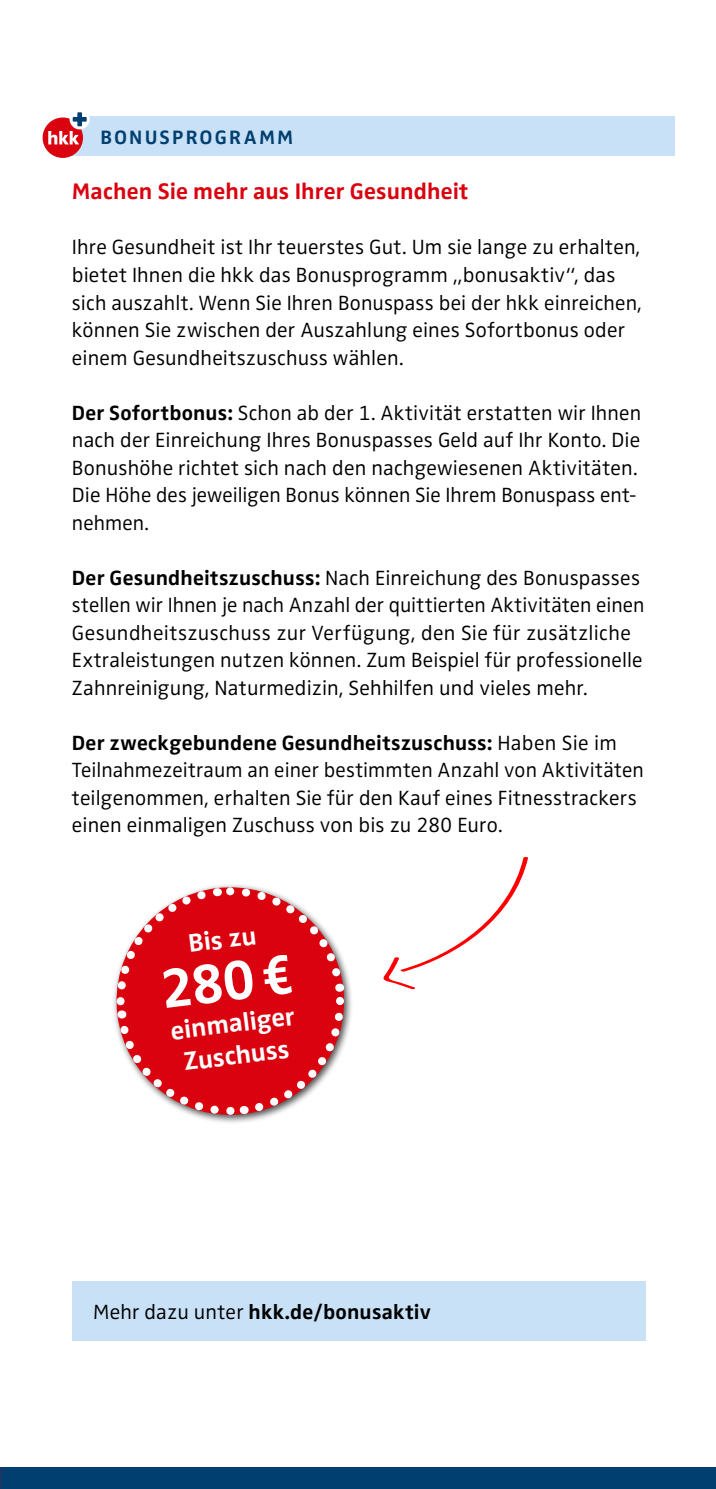
<style>
.page{position:relative;width:716px;height:1489px;background:#fff}
.page>*{position:absolute;margin:0;border:0;box-sizing:border-box;transform-origin:0 0}
.t1{font:700 56.5px "Zwo Pro";color:#fff}
.t2{font:700 26.25px/32px "Zwo Pro";color:#fff;text-align:center}
.t3{font:700 23.25px "Zwo Pro";letter-spacing:.005em;color:#da020e}
.t4{font:300 21.25px/27.5px "Zwo Pro";letter-spacing:.01em;color:#000}
.t5{font:700 21.25px "Zwo Pro";letter-spacing:.01em;color:#000}
.t6{font:700 20px "Zwo Pro";letter-spacing:.115em;color:#003f6f}
.s1{font-weight:700}
.s2{font-weight:300}
</style>
<div class="page">
<hr style="left:0;top:0;width:1px;height:1467px;background:#e9f1fb">
<img style="left:0;top:392px;width:1px;height:1075px">
<div style="left:112px;top:882px;width:241px;height:242px;background:#000;opacity:.7"></div>
<svg style="left:112px;top:882px;width:239px;height:239px"></svg>
<svg style="left:113px;top:883px;width:234px;height:235px"></svg>
<svg style="left:383px;top:857px;width:145px;height:132px"></svg>
<div style="left:71px;top:117px;width:604px;height:39px;background:#c8e1f6"></div>
<div style="left:43px;top:117px;width:40px;height:41px;background:#da020e;border-radius:50%"></div>
<div style="left:70px;top:109px;width:20px;height:20px;background:#fff;border-radius:50%"></div>
<svg style="left:48px;top:112px;width:39px;height:32px"></svg>
<div style="left:72px;top:1281px;width:573px;height:59px;background:#c8e1f6"></div>
<div style="left:0;top:1467px;width:716px;height:21px;background:#003f6f"></div>
<p class="t6" style="left:100px;top:122px;width:194px">BONUSPROGRAMM</p>
<p class="t3" style="left:72px;top:174px;width:398px">Machen Sie mehr aus Ihrer Gesundheit</p>
<p class="t4" style="left:72px;top:232px;width:571px">Ihre Gesundheit ist Ihr teuerstes Gut. Um sie lange zu erhalten, bietet Ihnen die hkk das Bonusprogramm „bonusaktiv“, das sich auszahlt. Wenn Sie Ihren Bonuspass bei der hkk einreichen, können Sie zwischen der Auszahlung eines Sofortbonus oder einem Gesundheitszuschuss wählen.</p>
<p class="t4" style="left:72px;top:397px;width:571px"><span class="s1">Der Sofortbonus:</span> Schon ab der 1. Aktivität erstatten wir Ihnen nach der Einreichung Ihres Bonuspasses Geld auf Ihr Konto. Die Bonushöhe richtet sich nach den nachgewiesenen Aktivitäten.<br>Die Höhe des jeweiligen Bonus können Sie Ihrem Bonuspass ent&shy;nehmen.</p>
<p class="t4" style="left:72px;top:562px;width:574px"><span class="s1">Der Gesundheitszuschuss:</span> Nach Einreichung des Bonuspasses stellen wir Ihnen je nach Anzahl der quittierten Aktivitäten einen Gesundheitszuschuss zur Verfügung, den Sie für zusätzliche Extraleistungen nutzen können. Zum Beispiel für professionelle Zahnreinigung, Naturmedizin, Sehhilfen und vieles mehr.</p>
<p class="t4" style="left:72px;top:727px;width:573px"><span class="s1">Der zweckgebundene Gesundheitszuschuss:</span> Haben Sie im Teilnahmezeitraum an einer bestimmten Anzahl von Aktivitäten teilgenommen, erhalten Sie für den Kauf eines Fitnesstrackers einen einmaligen Zuschuss von bis zu 280 Euro.</p>
<p class="t2" style="left:186px;top:925px;width:70px;rotate:-7deg">Bis zu</p>
<h1 class="t1" style="left:156px;top:946px;width:135px;rotate:-7deg">280€</h1>
<p class="t2" style="left:169px;top:1013px;width:126px;rotate:-7deg">einmaliger<br>Zuschuss</p>
<p class="t5" style="left:93px;top:1295px;width:339px"><span class="s2">Mehr dazu unter</span> hkk.de/bonusaktiv</p>
</div>
